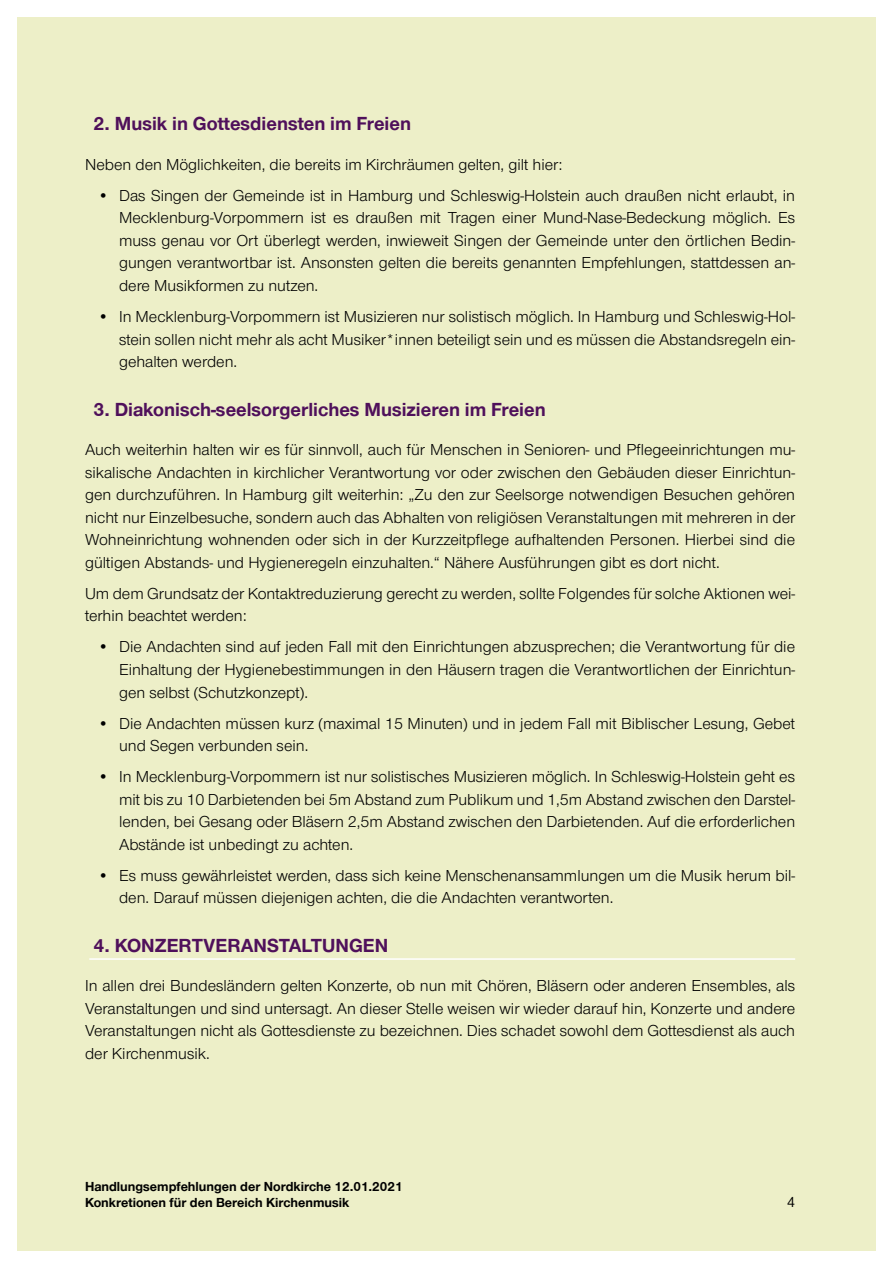
<style>
.page{position:relative;width:893px;height:1263px;background:#fff}
.page>*{position:absolute;margin:0;border:0;box-sizing:border-box;transform-origin:0 0}
.t1{font:700 19.5px "Nordelbica";color:#4f105b}
.t2{font:16.5px/22.5px "Nordelbica";color:#000;text-align:justify}
.t3{font:500 15px "Nordelbica";color:#000}
.t4{font:700 13.5px/16.2px "Nordelbica";color:#000}
</style>
<div class="page">
<div style="left:17px;top:17px;width:859px;height:1233px;background:#edefc8"></div>
<hr style="left:89px;top:958px;width:706px;height:2px;background:#fff">
<p class="t1" style="left:94px;top:112px;width:319px">2. Musik in Gottesdiensten im Freien</p>
<p class="t2" style="left:85px;top:153px;width:479px">Neben den Möglichkeiten, die bereits im Kirchräumen gelten, gilt hier:</p>
<p class="t2" style="left:119px;top:184px;width:678px;text-indent:-21px">• Das Singen der Gemeinde ist in Hamburg und Schleswig-Holstein auch draußen nicht erlaubt, in Mecklenburg-Vorpommern ist es draußen mit Tragen einer Mund-Nase-Bedeckung möglich. Es muss genau vor Ort überlegt werden, inwieweit Singen der Gemeinde unter den örtlichen Bedin&shy;gungen verantwortbar ist. Ansonsten gelten die bereits genannten Empfehlungen, stattdessen an&shy;dere Musikformen zu nutzen.</p>
<p class="t2" style="left:119px;top:305px;width:678px;text-indent:-21px">• In Mecklenburg-Vorpommern ist Musizieren nur solistisch möglich. In Hamburg und Schleswig-Hol&shy;stein sollen nicht mehr als acht Musiker*innen beteiligt sein und es müssen die Abstandsregeln ein&shy;gehalten werden.</p>
<p class="t1" style="left:94px;top:398px;width:454px">3. Diakonisch-seelsorgerliches Musizieren im Freien</p>
<p class="t2" style="left:85px;top:439px;width:712px">Auch weiterhin halten wir es für sinnvoll, auch für Menschen in Senioren- und Pflegeeinrichtungen mu&shy;sikalische Andachten in kirchlicher Verantwortung vor oder zwischen den Gebäuden dieser Einrichtun&shy;gen durchzuführen. In Hamburg gilt weiterhin: „Zu den zur Seelsorge notwendigen Besuchen gehören nicht nur Einzelbesuche, sondern auch das Abhalten von religiösen Veranstaltungen mit mehreren in der Wohneinrichtung wohnenden oder sich in der Kurzzeitpflege aufhaltenden Personen. Hierbei sind die gültigen Abstands- und Hygieneregeln einzuhalten.“ Nähere Ausführungen gibt es dort nicht.</p>
<p class="t2" style="left:85px;top:582px;width:712px">Um dem Grundsatz der Kontaktreduzierung gerecht zu werden, sollte Folgendes für solche Aktionen wei&shy;terhin beachtet werden:</p>
<p class="t2" style="left:119px;top:636px;width:678px;text-indent:-21px">• Die Andachten sind auf jeden Fall mit den Einrichtungen abzusprechen; die Verantwortung für die Einhaltung der Hygienebestimmungen in den Häusern tragen die Verantwortlichen der Einrichtun&shy;gen selbst (Schutzkonzept).</p>
<p class="t2" style="left:119px;top:712px;width:678px;text-indent:-21px">• Die Andachten müssen kurz (maximal 15 Minuten) und in jedem Fall mit Biblischer Lesung, Gebet und Segen verbunden sein.</p>
<p class="t2" style="left:119px;top:765px;width:678px;text-indent:-21px">• In Mecklenburg-Vorpommern ist nur solistisches Musizieren möglich. In Schleswig-Holstein geht es mit bis zu 10 Darbietenden bei 5m Abstand zum Publikum und 1,5m Abstand zwischen den Darstel&shy;lenden, bei Gesang oder Bläsern 2,5m Abstand zwischen den Darbietenden. Auf die erforderlichen Abstände ist unbedingt zu achten.</p>
<p class="t2" style="left:119px;top:864px;width:678px;text-indent:-21px">• Es muss gewährleistet werden, dass sich keine Menschenansammlungen um die Musik herum bil&shy;den. Darauf müssen diejenigen achten, die die Andachten verantworten.</p>
<p class="t1" style="left:94px;top:934px;width:296px">4. Konzertveranstaltungen</p>
<p class="t2" style="left:85px;top:975px;width:712px">In allen drei Bundesländern gelten Konzerte, ob nun mit Chören, Bläsern oder anderen Ensembles, als Veranstaltungen und sind untersagt. An dieser Stelle weisen wir wieder darauf hin, Konzerte und andere Veranstaltungen nicht als Gottesdienste zu bezeichnen. Dies schadet sowohl dem Gottesdienst als auch der Kirchenmusik.</p>
<p class="t4" style="left:85px;top:1178px;width:319px">Handlungsempfehlungen der Nordkirche 12.01.2021<br>Konkretionen für den Bereich Kirchenmusik</p>
<p class="t3" style="left:787px;top:1193px;width:9px">4</p>
</div>
